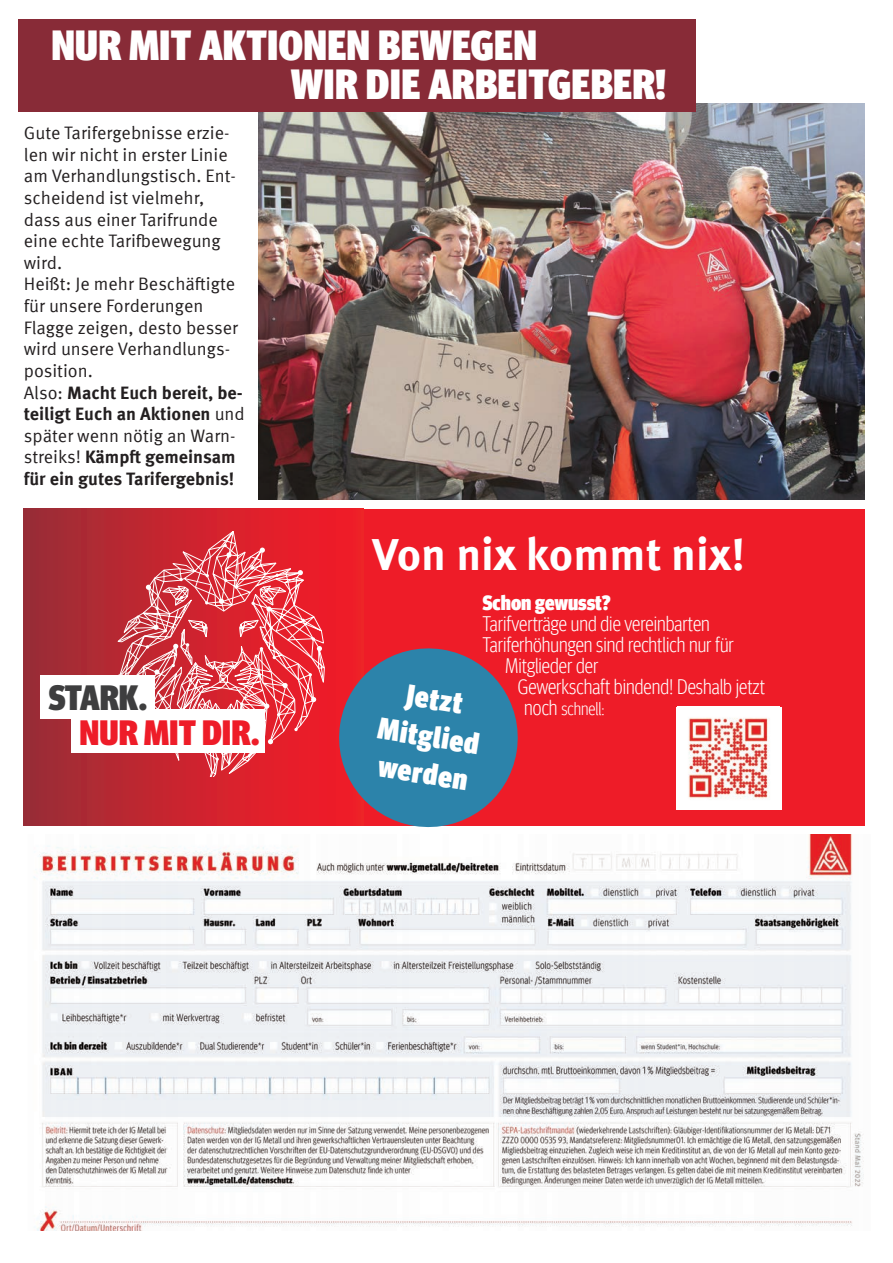
<style>
.page{position:relative;width:893px;height:1263px;background:#fff}
.page>*{position:absolute;margin:0;border:0;box-sizing:border-box;transform-origin:0 0}
.t1{font:700 45px "Meta IGM";color:#fff}
.t2{font:900 condensed 42px "Meta Head IGM";letter-spacing:.01em;color:#fff}
.t3{font:900 condensed 35.4px/34.7px "Meta Head IGM";color:#ee1c28}
.t4{font:900 condensed 30px "Meta Head IGM";color:#fff}
.t5{font:300 condensed 21px "Meta Head IGM";color:#fff}
.t6{font:900 condensed 21px "Meta Head IGM";color:#fff}
.t7{font:18px/21.6px "Meta IGM";color:#231f20}
.t8{font:700 18px/21.6px "Meta IGM";color:#231f20}
.t9{font:300 condensed 18px "Meta Head IGM";color:#fff}
.s1{font-weight:400}
.s2{color:#3e3e3f}
.s3{font-size:21px}
</style>
<div class="page">
<img style="left:258px;top:103px;width:606px;height:396px">
<div style="left:19px;top:20px;width:677px;height:92px;background:#882b37"></div>
<img style="left:34px;top:835px;width:830px;height:395px">
<div style="left:24px;top:509px;width:840px;height:316px;background:#ee1c28"></div>
<img style="left:677px;top:707px;width:103px;height:102px">
<div style="left:24px;top:509px;width:340px;height:316px;background:linear-gradient(to right,#9c2d36,#f91b27)"></div>
<svg style="left:114px;top:531px;width:211px;height:245px"></svg>
<div style="left:40px;top:675px;width:115px;height:43px;background:#fff"></div>
<div style="left:71px;top:710px;width:194px;height:43px;background:#fff"></div>
<svg style="left:332px;top:642px;width:192px;height:186px"></svg>
<p class="t2" style="left:51px;top:18px;width:487px">NUR MIT AKTIONEN BEWEGEN</p>
<p class="t2" style="left:291px;top:58px;width:376px">WIR DIE ARBEITGEBER!</p>
<p class="t7" style="left:24px;top:122px;width:213px">Gute Tarifergebnisse erzie&shy;len wir nicht in erster Linie am Verhandlungstisch. Ent&shy;scheidend ist vielmehr, dass aus einer Tarifrunde eine echte Tarifbewegung wird.</p>
<p class="t7" style="left:24px;top:273px;width:216px">Heißt: Je mehr Beschäftigte für unsere Forderungen<br>Flagge zeigen, desto besser wird unsere Verhandlungs&shy;position.</p>
<p class="t8" style="left:24px;top:381px;width:222px"><span class="s1">Also:</span> Macht Euch bereit, be&shy;teiligt Euch an Aktionen <span class="s1">und später wenn nötig an Warn&shy;streiks!</span> Kämpft gemeinsam für ein gutes Tarifergebnis!</p>
<p class="t3" style="left:80px;top:680px;width:181px;text-indent:-31px"><span class="s2">STARK.<br></span>NUR MIT DIR.</p>
<p class="t1" style="left:372px;top:525px;width:374px">Von nix kommt nix!</p>
<p class="t6" style="left:483px;top:589px;width:130px">Schon gewusst?</p>
<p class="t5" style="left:483px;top:610px;width:229px">Tarifverträge und die vereinbarten</p>
<p class="t5" style="left:483px;top:631px;width:253px">Tariferhöhungen sind rechtlich nur für</p>
<p class="t5" style="left:505px;top:652px;width:95px">Mitglieder der</p>
<p class="t5" style="left:518px;top:673px;width:249px">Gewerkschaft bindend! Deshalb jetzt</p>
<p class="t9" style="left:524px;top:697px;width:82px"><span class="s3">noch</span> schnell:</p>
<p class="t4" style="left:410px;top:676px;width:58px;rotate:9deg">Jetzt</p>
<p class="t4" style="left:382px;top:709px;width:103px;rotate:9deg">Mitglied</p>
<p class="t4" style="left:381px;top:747px;width:92px;rotate:9deg">werden</p>
</div>
